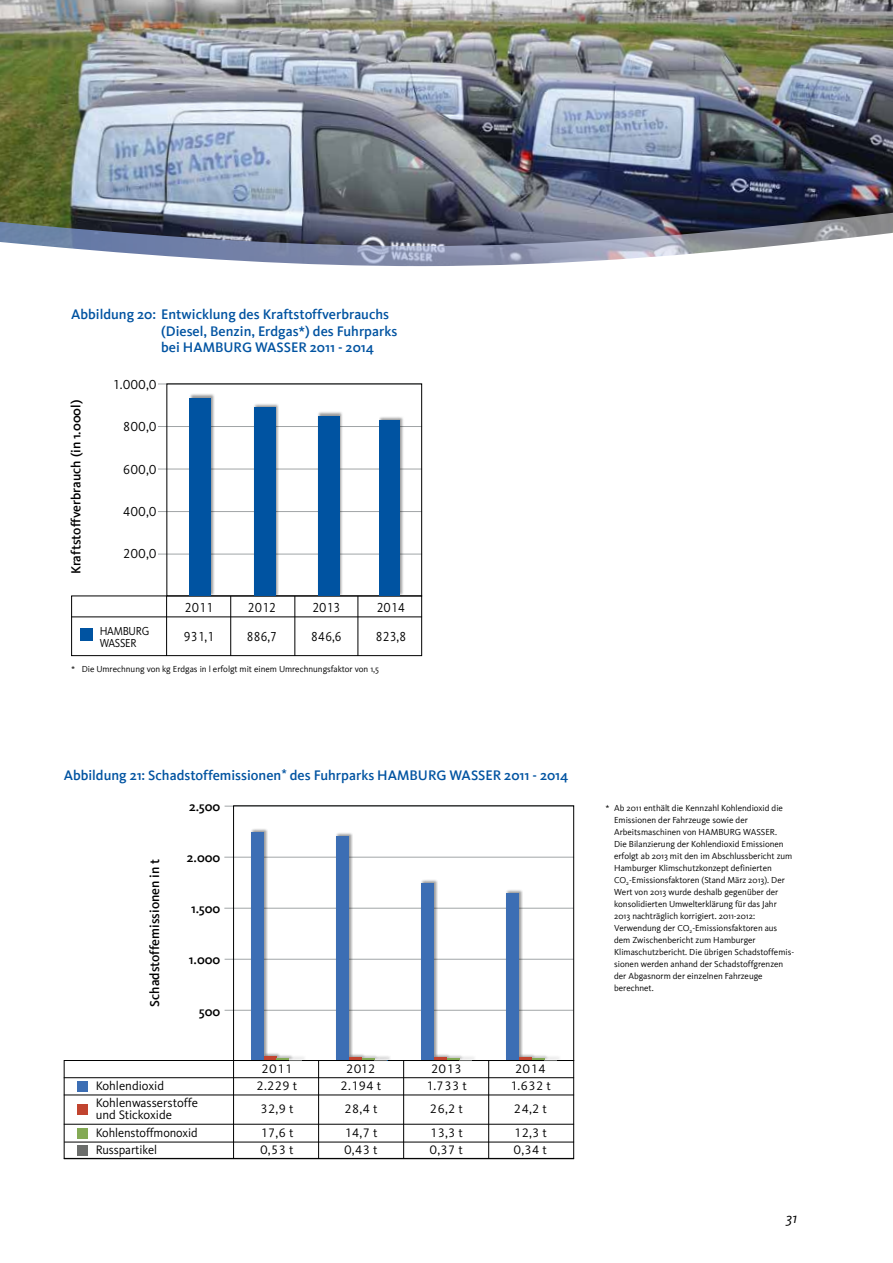
<style>
.page{position:relative;width:893px;height:1263px;background:#fff}
.page>*{position:absolute;margin:0;border:0;box-sizing:border-box;transform-origin:0 0}
.t1{font:italic 15px "Kievit";color:#000}
.t2{font:500 14.25px/16.5px "Kievit";color:#0053a1}
.t3{font:500 13.5px "Kievit";color:#000}
.t4{font:13.5px "Wasserwerke Kievit";letter-spacing:-.025em;color:#000;scale:.9 1}
.t5{font:13.5px "Wasserwerke Kievit";letter-spacing:-.025em;color:#000;scale:.95 1}
.t6{font:12.75px/17.2px "Wasserwerke Kievit";color:#000}
.t7{font:12px "Wasserwerke Kievit";letter-spacing:-.025em;color:#000;scale:.9 1}
.t8{font:9px/12px "Kievit";color:#000}
</style>
<div class="page">
<img style="left:0;top:0;width:893px;height:213px">
<svg style="left:0;top:213px;width:893px;height:10px;background:#595f67"></svg>
<svg style="left:0;top:223px;width:893px;height:44px"></svg>
<div style="left:71px;top:595px;width:351px;height:61px;border:1px solid #000"></div>
<hr style="left:71px;top:616px;width:351px;height:1px;background:#000">
<hr style="left:166px;top:596px;width:1px;height:60px;background:#000">
<hr style="left:230px;top:596px;width:1px;height:60px;background:#000">
<hr style="left:294px;top:596px;width:1px;height:60px;background:#000">
<hr style="left:358px;top:596px;width:1px;height:60px;background:#000">
<hr style="left:158px;top:384px;width:264px;height:1px;background:#a1a5a7">
<hr style="left:158px;top:426px;width:264px;height:1px;background:#a1a5a7">
<hr style="left:158px;top:469px;width:264px;height:1px;background:#a1a5a7">
<hr style="left:158px;top:511px;width:264px;height:1px;background:#a1a5a7">
<hr style="left:158px;top:554px;width:264px;height:1px;background:#a1a5a7">
<div style="left:166px;top:383px;width:256px;height:213px;border:1px solid #000"></div>
<div style="left:80px;top:628px;width:12px;height:13px;background:#0053a1"></div>
<div style="left:189px;top:394px;width:26px;height:202px;background:#000;opacity:.4"></div>
<div style="left:190px;top:398px;width:21px;height:198px;background:#0053a1"></div>
<div style="left:317px;top:411px;width:26px;height:185px;background:#000;opacity:.4"></div>
<div style="left:318px;top:416px;width:21px;height:180px;background:#0053a1"></div>
<div style="left:379px;top:416px;width:26px;height:180px;background:#000;opacity:.4"></div>
<div style="left:380px;top:420px;width:20px;height:176px;background:#0053a1"></div>
<div style="left:253px;top:403px;width:26px;height:194px;background:#000;opacity:.4"></div>
<div style="left:254px;top:408px;width:21px;height:188px;background:#0053a1"></div>
<div style="left:64px;top:1060px;width:510px;height:99px;border:1px solid #000"></div>
<hr style="left:233px;top:1061px;width:1px;height:98px;background:#000">
<hr style="left:318px;top:1061px;width:1px;height:98px;background:#000">
<hr style="left:403px;top:1061px;width:1px;height:97px;background:#000">
<hr style="left:488px;top:1061px;width:1px;height:97px;background:#000">
<hr style="left:225px;top:806px;width:349px;height:1px;background:#a1a5a7">
<hr style="left:224px;top:857px;width:350px;height:1px;background:#a1a5a7">
<hr style="left:224px;top:908px;width:349px;height:1px;background:#a1a5a7">
<hr style="left:225px;top:959px;width:348px;height:1px;background:#a1a5a7">
<hr style="left:225px;top:1010px;width:348px;height:1px;background:#a1a5a7">
<div style="left:233px;top:805px;width:341px;height:256px;border:1px solid #000"></div>
<div style="left:335px;top:832px;width:18px;height:229px;background:#000;opacity:.4"></div>
<div style="left:336px;top:837px;width:13px;height:223px;background:#3c6eb4"></div>
<div style="left:420px;top:879px;width:18px;height:182px;background:#000;opacity:.4"></div>
<div style="left:421px;top:883px;width:13px;height:177px;background:#3c6eb4"></div>
<div style="left:506px;top:889px;width:17px;height:172px;background:#000;opacity:.4"></div>
<div style="left:506px;top:893px;width:13px;height:167px;background:#3c6eb4"></div>
<div style="left:250px;top:828px;width:18px;height:232px;background:#000;opacity:.4"></div>
<div style="left:251px;top:833px;width:13px;height:227px;background:#3c6eb4"></div>
<div style="left:78px;top:1128px;width:10px;height:10px;background:#84aa55"></div>
<div style="left:78px;top:1081px;width:10px;height:11px;background:#3c6eb4"></div>
<div style="left:78px;top:1145px;width:10px;height:10px;background:#6b6d6b"></div>
<div style="left:78px;top:1104px;width:10px;height:11px;background:#c1442f"></div>
<div style="left:348px;top:1053px;width:18px;height:8px;background:#000;opacity:.4"></div>
<div style="left:433px;top:1053px;width:18px;height:8px;background:#000;opacity:.4"></div>
<div style="left:518px;top:1053px;width:18px;height:8px;background:#000;opacity:.4"></div>
<div style="left:263px;top:1052px;width:18px;height:9px;background:#000;opacity:.4"></div>
<div style="left:361px;top:1054px;width:18px;height:7px;background:#000;opacity:.4"></div>
<div style="left:374px;top:1055px;width:18px;height:6px;background:#ededed"></div>
<svg style="left:349px;top:1057px;width:39px;height:4px"></svg>
<div style="left:446px;top:1054px;width:18px;height:7px;background:#000;opacity:.4"></div>
<div style="left:531px;top:1054px;width:18px;height:7px;background:#000;opacity:.4"></div>
<div style="left:459px;top:1055px;width:18px;height:6px;background:#000;opacity:.4"></div>
<svg style="left:434px;top:1057px;width:38px;height:4px"></svg>
<div style="left:544px;top:1055px;width:18px;height:6px;background:#000;opacity:.4"></div>
<svg style="left:519px;top:1057px;width:38px;height:4px"></svg>
<div style="left:276px;top:1054px;width:18px;height:7px;background:#000;opacity:.4"></div>
<div style="left:289px;top:1055px;width:17px;height:6px;background:#000;opacity:.4"></div>
<svg style="left:264px;top:1057px;width:38px;height:4px"></svg>
<hr style="left:64px;top:1142px;width:510px;height:1px;background:#000">
<hr style="left:64px;top:1077px;width:510px;height:1px;background:#000">
<hr style="left:64px;top:1094px;width:510px;height:1px;background:#000">
<hr style="left:64px;top:1124px;width:510px;height:1px;background:#000">
<hr style="left:64px;top:1158px;width:510px;height:1px;background:#000">
<h2 class="t2" style="left:161px;top:306px;width:238px;text-indent:-90px">Abbildung 20: Entwicklung des Kraftstoffverbrauchs (Diesel, Benzin, Erdgas*) des Fuhrparks bei HAMBURG WASSER 2011 - 2014</h2>
<h3 class="t3" style="left:68px;top:574px;width:176px;rotate:-90deg">Kraftstoffverbrauch (in 1.000l)</h3>
<h3 class="t5" style="left:112px;top:377px;width:48px">1.000,0</h3>
<h3 class="t5" style="left:123px;top:419px;width:37px">800,0</h3>
<h3 class="t5" style="left:123px;top:461px;width:37px">600,0</h3>
<h3 class="t5" style="left:123px;top:504px;width:37px">400,0</h3>
<h3 class="t5" style="left:123px;top:546px;width:37px">200,0</h3>
<h3 class="t7" style="left:100px;top:624px;width:57px">HAMBURG</h3>
<h3 class="t7" style="left:100px;top:636px;width:42px">WASSER</h3>
<h3 class="t4" style="left:185px;top:600px;width:33px">2011</h3>
<h3 class="t4" style="left:248px;top:600px;width:33px">2012</h3>
<h3 class="t4" style="left:312px;top:600px;width:33px">2013</h3>
<h3 class="t4" style="left:376px;top:600px;width:33px">2014</h3>
<h3 class="t4" style="left:183px;top:628px;width:36px">931,1</h3>
<h3 class="t4" style="left:246px;top:628px;width:36px">886,7</h3>
<h3 class="t4" style="left:311px;top:628px;width:36px">846,6</h3>
<h3 class="t4" style="left:375px;top:628px;width:36px">823,8</h3>
<p class="t8" style="left:71px;top:663px;width:309px">* Die Umrechnung von kg Erdgas in l erfolgt mit einem Umrechnungsfaktor von 1,5</p>
<h2 class="t2" style="left:64px;top:767px;width:506px">Abbildung 21: Schadstoffemissionen<sup>*</sup> des Fuhrparks HAMBURG WASSER 2011 - 2014</h2>
<h3 class="t3" style="left:189px;top:798px;width:33px">2.500</h3>
<h3 class="t3" style="left:147px;top:1006px;width:149px;rotate:-90deg">Schadstoffemissionen in t</h3>
<h3 class="t3" style="left:187px;top:849px;width:35px">2.000</h3>
<h3 class="t3" style="left:191px;top:901px;width:31px">1.500</h3>
<h3 class="t3" style="left:189px;top:952px;width:33px">1.000</h3>
<h3 class="t3" style="left:199px;top:1003px;width:23px">500</h3>
<h3 class="t6" style="left:261px;top:1060px;width:32px">2011</h3>
<h3 class="t6" style="left:346px;top:1060px;width:31px">2012</h3>
<h3 class="t6" style="left:431px;top:1060px;width:32px">2013</h3>
<h3 class="t6" style="left:515px;top:1060px;width:32px">2014</h3>
<h3 class="t6" style="left:96px;top:1077px;width:70px">Kohlendioxid</h3>
<h3 class="t6" style="left:256px;top:1077px;width:43px">2.229 t</h3>
<h3 class="t6" style="left:340px;top:1077px;width:43px">2.194 t</h3>
<h3 class="t6" style="left:426px;top:1077px;width:43px">1.733 t</h3>
<h3 class="t6" style="left:510px;top:1077px;width:43px">1.632 t</h3>
<h3 class="t6" style="left:96px;top:1094px;width:104px">Kohlenwasserstoffe</h3>
<h3 class="t6" style="left:260px;top:1100px;width:35px">32,9 t</h3>
<h3 class="t6" style="left:344px;top:1100px;width:35px">28,4 t</h3>
<h3 class="t6" style="left:430px;top:1100px;width:35px">26,2 t</h3>
<h3 class="t6" style="left:514px;top:1100px;width:35px">24,2 t</h3>
<h3 class="t6" style="left:96px;top:1106px;width:103px">und Stickoxide<br>Kohlenstoffmonoxid</h3>
<h3 class="t6" style="left:260px;top:1124px;width:35px">17,6 t</h3>
<h3 class="t6" style="left:344px;top:1124px;width:35px">14,7 t</h3>
<h3 class="t6" style="left:430px;top:1124px;width:35px">13,3 t</h3>
<h3 class="t6" style="left:514px;top:1124px;width:35px">12,3 t</h3>
<h3 class="t6" style="left:96px;top:1141px;width:63px">Russpartikel</h3>
<h3 class="t6" style="left:260px;top:1141px;width:35px">0,53 t</h3>
<h3 class="t6" style="left:344px;top:1141px;width:35px">0,43 t</h3>
<h3 class="t6" style="left:430px;top:1141px;width:35px">0,37 t</h3>
<h3 class="t6" style="left:514px;top:1141px;width:35px">0,34 t</h3>
<p class="t8" style="left:614px;top:802px;width:181px;text-indent:-9px">* Ab 2011 enthält die Kennzahl Kohlendioxid die Emissionen der Fahrzeuge sowie der Arbeitsmaschinen von HAMBURG WASSER.<br>Die Bilanzierung der Kohlendioxid Emissionen erfolgt ab 2013 mit den im Abschlussbericht zum Hamburger Klimschutzkonzept definierten CO<sub>2</sub>-Emissionsfaktoren (Stand März 2013). Der Wert von 2013 wurde deshalb gegenüber der konsolidierten Umwelterklärung für das Jahr 2013 nachträglich korrigiert. 2011-2012:<br>Verwendung der CO<sub>2</sub>-Emissionsfaktoren aus dem Zwischenbericht zum Hamburger Klimaschutzbericht. Die übrigen Schadstoffemis&shy;sionen werden anhand der Schadstoffgrenzen der Abgasnorm der einzelnen Fahrzeuge berechnet.</p>
<h1 class="t1" style="left:786px;top:1209px;width:13px">31</h1>
</div>
